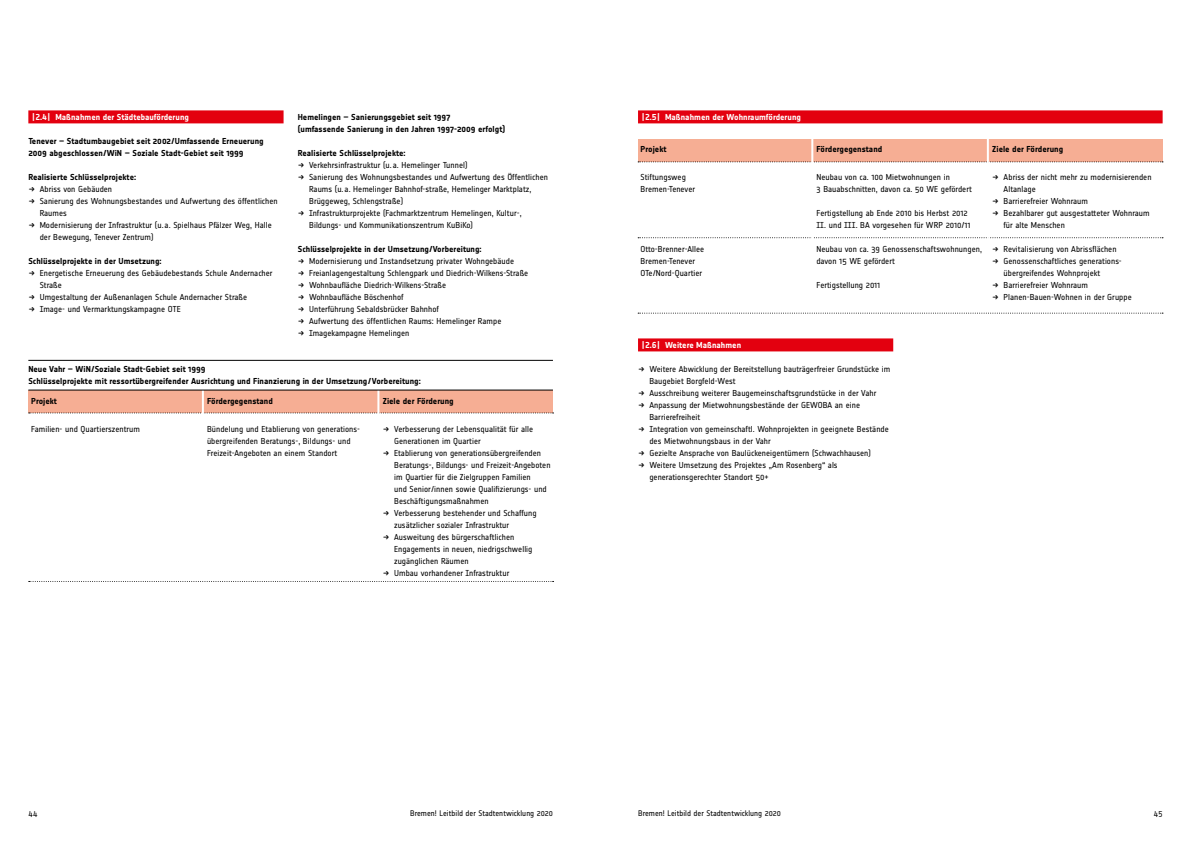
<style>
.page{position:relative;width:1191px;height:842px;background:#fff}
.page>*{position:absolute;margin:0;border:0;box-sizing:border-box;transform-origin:0 0}
.t1{font:8.5px/12px "Notes";letter-spacing:.005em;color:#000}
.t2{font:700 8.5px/12px "Notes";letter-spacing:.005em;color:#000}
.t3{font:8.5px "Notes Bold Tf";letter-spacing:.005em;color:#fff}
.t4{font:700 8.5px "Notes";letter-spacing:.005em;color:#fff}
.t5{font:8px "Notes";letter-spacing:.005em;color:#000}
.s1{font-family:"Notes Bold Tf";font-weight:400}
</style>
<div class="page">
<div style="left:28px;top:390px;width:525px;height:23px;background:#f6ae94"></div>
<svg style="left:29px;top:413px;width:524px;height:1px"></svg>
<hr style="left:202px;top:389px;width:2px;height:201px;background:#fff">
<hr style="left:377px;top:389px;width:2px;height:201px;background:#fff">
<hr style="left:28px;top:360px;width:525px;height:1px;background:#000">
<hr style="left:28px;top:390px;width:525px;height:1px;background:#000">
<svg style="left:29px;top:581px;width:524px;height:1px"></svg>
<div style="left:638px;top:110px;width:524px;height:13px;background:#e3000f"></div>
<div style="left:638px;top:338px;width:255px;height:13px;background:#e3000f"></div>
<div style="left:638px;top:139px;width:524px;height:23px;background:#f6ae94"></div>
<svg style="left:638px;top:237px;width:525px;height:1px"></svg>
<svg style="left:638px;top:162px;width:525px;height:1px"></svg>
<hr style="left:811px;top:138px;width:2px;height:182px;background:#fff">
<hr style="left:986px;top:138px;width:2px;height:182px;background:#fff">
<svg style="left:638px;top:313px;width:525px;height:1px"></svg>
<div style="left:28px;top:110px;width:255px;height:13px;background:#e3000f"></div>
<p class="t3" style="left:33px;top:112px;width:158px">| 2.4 | Maßnahmen der Städtebauförderung</p>
<p class="t2" style="left:28px;top:135px;width:237px">Tenever – Stadtumbaugebiet seit 2002/Umfassende Erneuerung<br>2009 abgeschlossen/WiN – Soziale Stadt-Gebiet seit 1999</p>
<p class="t2" style="left:28px;top:171px;width:109px">Realisierte Schlüsselprojekte:</p>
<p class="t1" style="left:40px;top:183px;width:239px">Abriss von Gebäuden<br>Sanierung des Wohnungsbestandes und Aufwertung des öffentlichen Raumes<br>Modernisierung der Infrastruktur (u. a. Spielhaus Pfälzer Weg, Halle der Bewegung, Tenever Zentrum)</p>
<p class="t2" style="left:28px;top:255px;width:135px">Schlüsselprojekte in der Umsetzung:</p>
<p class="t1" style="left:40px;top:267px;width:234px">Energetische Erneuerung des Gebäudebestands Schule Andernacher Straße<br>Umgestaltung der Außenanlagen Schule Andernacher Straße Image- und Vermarktungskampagne OTE</p>
<p class="t2" style="left:298px;top:111px;width:209px">Hemelingen – Sanierungsgebiet seit 1997<br>(umfassende Sanierung in den Jahren 1997-2009 erfolgt)</p>
<p class="t2" style="left:298px;top:147px;width:109px">Realisierte Schlüsselprojekte:</p>
<p class="t1" style="left:309px;top:159px;width:240px">Verkehrsinfrastruktur (u. a. Hemelinger Tunnel)<br>Sanierung des Wohnungsbestandes und Aufwertung des Öffentlichen Raums (u. a. Hemelinger Bahnhof-straße, Hemelinger Marktplatz, Brüggeweg, Schlengstraße)<br>Infrastrukturprojekte (Fachmarktzentrum Hemelingen, Kultur-, Bildungs- und Kommunikationszentrum KuBiKo)</p>
<p class="t2" style="left:298px;top:243px;width:185px">Schlüsselprojekte in der Umsetzung/Vorbereitung:</p>
<p class="t1" style="left:309px;top:255px;width:221px">Modernisierung und Instandsetzung privater Wohngebäude Freianlagengestaltung Schlengpark und Diedrich-Wilkens-Straße Wohnbaufläche Diedrich-Wilkens-Straße<br>Wohnbaufläche Böschenhof<br>Unterführung Sebaldsbrücker Bahnhof<br>Aufwertung des öffentlichen Raums: Hemelinger Rampe Imagekampagne Hemelingen</p>
<p class="t2" style="left:28px;top:363px;width:394px">Neue Vahr – WiN/Soziale Stadt-Gebiet seit 1999<br>Schlüsselprojekte mit ressortübergreifender Ausrichtung und Finanzierung in der Umsetzung/Vorbereitung:</p>
<p class="t2" style="left:31px;top:395px;width:27px">Projekt</p>
<p class="t1" style="left:31px;top:423px;width:110px">Familien- und Quartierszentrum</p>
<p class="t2" style="left:207px;top:395px;width:67px">Fördergegenstand</p>
<p class="t1" style="left:207px;top:423px;width:153px">Bündelung und Etablierung von generations&shy;übergreifenden Beratungs-, Bildungs- und<br>Freizeit-Angeboten an einem Standort</p>
<p class="t2" style="left:383px;top:395px;width:72px">Ziele der Förderung</p>
<p class="t1" style="left:394px;top:423px;width:158px">Verbesserung der Lebensqualität für alle Generationen im Quartier<br>Etablierung von generationsübergreifenden Beratungs-, Bildungs- und Freizeit-Angeboten im Quartier für die Zielgruppen Familien<br>und Senior/innen sowie Qualifizierungs- und Beschäftigungsmaßnahmen<br>Verbesserung bestehender und Schaffung zusätzlicher sozialer Infrastruktur Ausweitung des bürgerschaftlichen Engagements in neuen, niedrigschwellig zugänglichen Räumen<br>Umbau vorhandener Infrastruktur</p>
<p class="t3" style="left:642px;top:112px;width:160px">| 2.5 | Maßnahmen der Wohnraumförderung</p>
<p class="t2" style="left:640px;top:143px;width:27px">Projekt</p>
<p class="t1" style="left:640px;top:171px;width:56px">Stiftungsweg<br>Bremen-Tenever</p>
<p class="t1" style="left:640px;top:243px;width:65px">Otto-Brenner-Allee<br>Bremen-Tenever<br>OTe/Nord-Quartier</p>
<p class="t2" style="left:816px;top:143px;width:67px">Fördergegenstand</p>
<p class="t1" style="left:816px;top:171px;width:157px">Neubau von ca. 100 Mietwohnungen in<br>3 Bauabschnitten, davon ca. 50 WE gefördert</p>
<p class="t1" style="left:816px;top:207px;width:155px">Fertigstellung ab Ende 2010 bis Herbst 2012<br>II. und III. BA vorgesehen für WRP 2010/11</p>
<p class="t1" style="left:816px;top:243px;width:167px">Neubau von ca. 39 Genossenschaftswohnungen, davon 15 WE gefördert</p>
<p class="t1" style="left:816px;top:279px;width:65px">Fertigstellung 2011</p>
<p class="t2" style="left:992px;top:143px;width:72px">Ziele der Förderung</p>
<p class="t1" style="left:1003px;top:171px;width:149px">Abriss der nicht mehr zu modernisierenden<br>Altanlage<br>Barrierefreier Wohnraum<br>Bezahlbarer gut ausgestatteter Wohnraum für alte Menschen</p>
<p class="t1" style="left:1003px;top:243px;width:130px">Revitalisierung von Abrissflächen Genossenschaftliches generations&shy;übergreifendes Wohnprojekt Barrierefreier Wohnraum Planen-Bauen-Wohnen in der Gruppe</p>
<p class="t4" style="left:642px;top:340px;width:100px"><span class="s1">| 2.6 |</span> Weitere Maßnahmen</p>
<p class="t1" style="left:649px;top:363px;width:242px">Weitere Abwicklung der Bereitstellung bauträgerfreier Grundstücke im Baugebiet Borgfeld-West<br>Ausschreibung weiterer Baugemeinschaftsgrundstücke in der Vahr Anpassung der Mietwohnungsbestände der GEWOBA an eine Barrierefreiheit<br>Integration von gemeinschaftl. Wohnprojekten in geeignete Bestände des Mietwohnungsbaus in der Vahr<br>Gezielte Ansprache von Baulückeneigentümern (Schwachhausen)<br>Weitere Umsetzung des Projektes „Am Rosenberg“ als generationsgerechter Standort 50+</p>
<p class="t5" style="left:28px;top:809px;width:11px">44</p>
<p class="t5" style="left:410px;top:809px;width:144px">Bremen! Leitbild der Stadtentwicklung 2020</p>
<p class="t5" style="left:638px;top:809px;width:144px">Bremen! Leitbild der Stadtentwicklung 2020</p>
<p class="t5" style="left:1153px;top:809px;width:10px">45</p>
</div>
